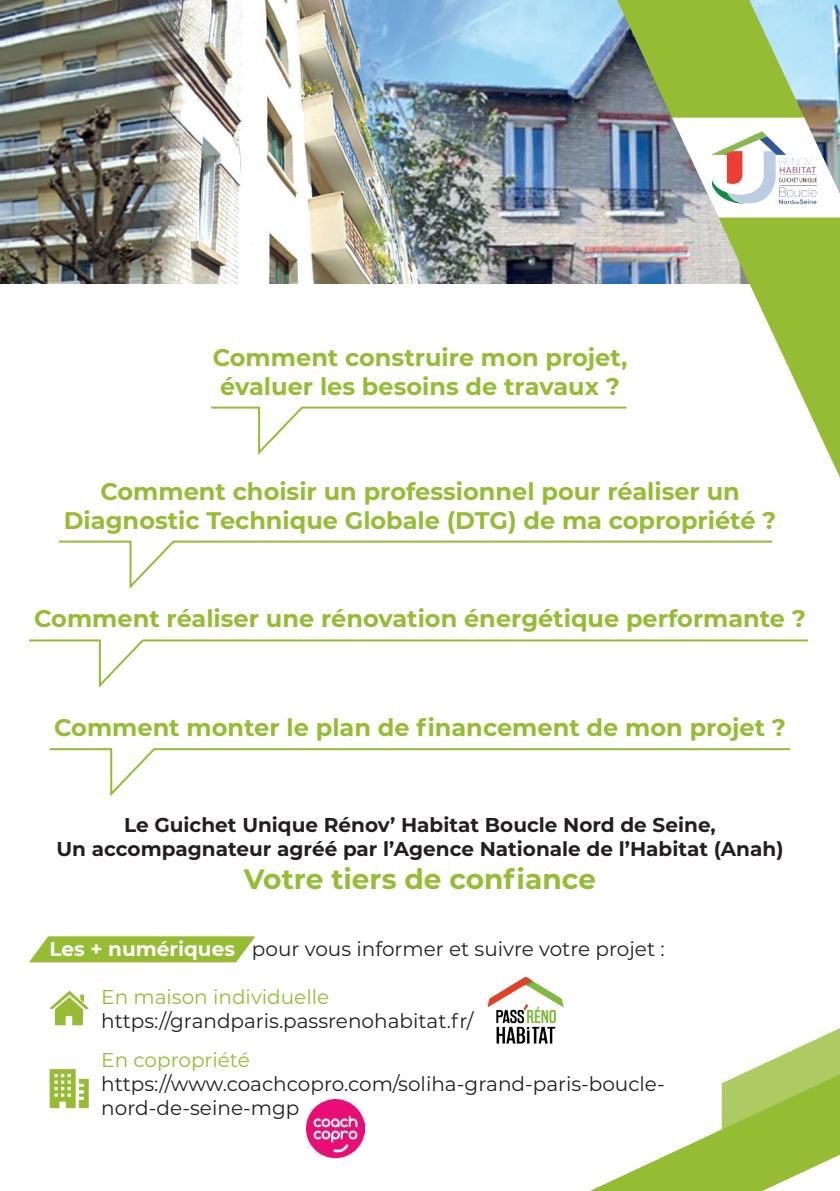
<style>
.page{position:relative;width:840px;height:1191px;background:#fff}
.page>*{position:absolute;margin:0;border:0;box-sizing:border-box;transform-origin:0 0}
.t1{font:700 28px "Montserrat";color:#96bc33}
.t2{font:700 24px/28.8px "Montserrat";color:#96bc33;text-align:center}
.t3{font:20px/24px "Montserrat";color:#231f20}
.t4{font:700 20px/24px "Montserrat";color:#231f20;text-align:center}
.t5{font:20px "Montserrat";color:#96bc33}
.t6{font:700 20px "Montserrat";color:#fff}
</style>
<div class="page">
<svg style="left:29px;top:936px;width:226px;height:26px;background:#a0c246"></svg>
<img style="left:487px;top:976px;width:77px;height:68px">
<img style="left:0;top:0;width:616px;height:284px">
<svg style="left:616px;top:0;width:223px;height:476px"></svg>
<svg style="left:211px;top:405px;width:417px;height:52px"></svg>
<svg style="left:59px;top:540px;width:714px;height:49px"></svg>
<svg style="left:29px;top:639px;width:780px;height:49px"></svg>
<svg style="left:49px;top:748px;width:742px;height:49px"></svg>
<svg style="left:50px;top:990px;width:39px;height:35px"></svg>
<svg style="left:50px;top:1069px;width:39px;height:39px"></svg>
<svg style="left:671px;top:118px;width:168px;height:99px"></svg>
<img style="left:711px;top:129px;width:106px;height:78px">
<svg style="left:590px;top:1028px;width:249px;height:163px"></svg>
<img style="left:306px;top:1099px;width:58px;height:58px">
<p class="t2" style="left:213px;top:342px;width:416px">Comment construire mon projet, évaluer les besoins de travaux ?</p>
<p class="t2" style="left:64px;top:476px;width:713px">Comment choisir un professionnel pour réaliser un<br>Diagnostic Technique Globale (DTG) de ma copropriété ?</p>
<p class="t2" style="left:34px;top:603px;width:773px">Comment réaliser une rénovation énergétique performante ?</p>
<p class="t2" style="left:54px;top:711px;width:733px">Comment monter le plan de financement de mon projet ?</p>
<p class="t4" style="left:56px;top:811px;width:728px">Le Guichet Unique Rénov’ Habitat Boucle Nord de Seine,<br>Un accompagnateur agréé par l’Agence Nationale de l’Habitat (Anah)</p>
<p class="t1" style="left:244px;top:859px;width:353px">Votre tiers de confiance</p>
<p class="t6" style="left:50px;top:934px;width:187px">Les + numériques</p>
<p class="t5" style="left:101px;top:983px;width:229px">En maison individuelle</p>
<p class="t3" style="left:101px;top:1008px;width:373px">https://grandparis.passrenohabitat.fr/</p>
<p class="t5" style="left:101px;top:1046px;width:150px">En copropriété</p>
<p class="t3" style="left:101px;top:1071px;width:564px">https://www.coachcopro.com/soliha-grand-paris-boucle&shy;nord-de-seine-mgp</p>
<p class="t3" style="left:252px;top:936px;width:414px">pour vous informer et suivre votre projet :</p>
</div>
